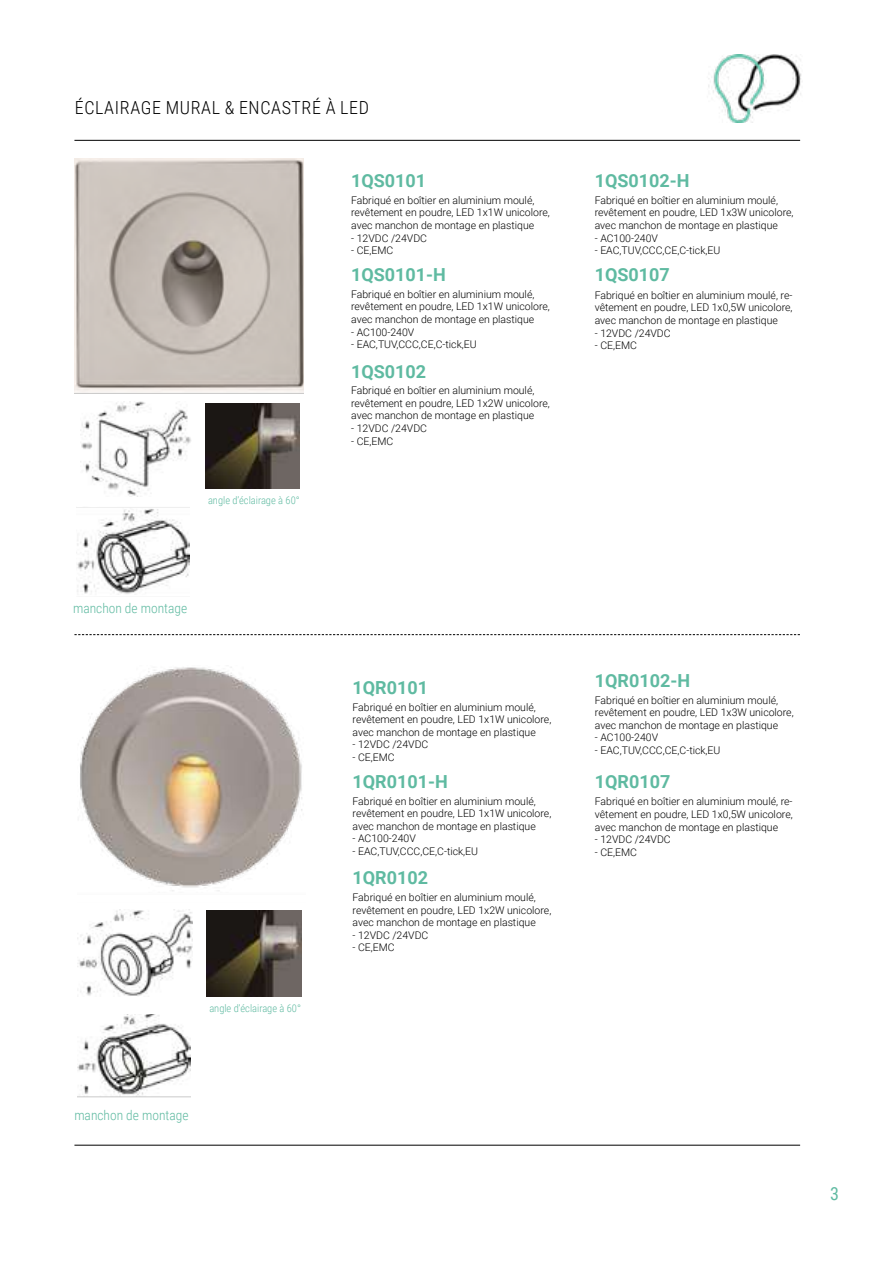
<style>
.page{position:relative;width:893px;height:1263px;background:#fff}
.page>*{position:absolute;margin:0;border:0;box-sizing:border-box;transform-origin:0 0}
.t1{font:700 18px "Roboto";color:#5fbaa1}
.t2{font:300 18px "Roboto Condensed";letter-spacing:.035em;color:#000}
.t3{font:18px "Roboto Condensed";color:#5fbaa1}
.t4{font:300 13.5px "Roboto Condensed";color:#5fbaa1}
.t5{font:300 10.5px/12.6px "Roboto";color:#000}
.t6{font:300 10.5px "Roboto Condensed";color:#5fbaa1}
</style>
<div class="page">
<hr style="left:74px;top:140px;width:726px;height:1px;background:#000">
<hr style="left:74px;top:1145px;width:726px;height:1px;background:#000">
<svg style="left:74px;top:634px;width:726px;height:1px"></svg>
<img style="left:708px;top:55px;width:94px;height:68px">
<img style="left:74px;top:158px;width:230px;height:236px">
<img style="left:80px;top:402px;width:111px;height:94px">
<img style="left:76px;top:507px;width:113px;height:88px">
<img style="left:205px;top:403px;width:95px;height:86px">
<img style="left:80px;top:667px;width:222px;height:224px">
<img style="left:78px;top:909px;width:114px;height:87px">
<img style="left:78px;top:1014px;width:112px;height:84px">
<img style="left:207px;top:911px;width:94px;height:85px">
<h1 class="t2" style="left:75px;top:95px;width:296px">ÉCLAIRAGE MURAL &amp; ENCASTRÉ À LED</h1>
<h1 class="t1" style="left:351px;top:168px;width:77px">1QS0101</h1>
<p class="t6" style="left:208px;top:493px;width:93px">angle d’éclairage à 60°</p>
<p class="t4" style="left:73px;top:598px;width:116px">manchon de montage</p>
<p class="t6" style="left:209px;top:1000px;width:93px">angle d’éclairage à 60°</p>
<p class="t4" style="left:74px;top:1106px;width:116px">manchon de montage</p>
<p class="t5" style="left:351px;top:193px;width:200px">Fabriqué en boîtier en aluminium moulé, revêtement en poudre, LED 1x1W unicolore, avec manchon de montage en plastique</p>
<p class="t5" style="left:351px;top:231px;width:77px">- 12VDC /24VDC</p>
<p class="t5" style="left:351px;top:244px;width:44px">- CE,EMC</p>
<p class="t5" style="left:351px;top:287px;width:200px">Fabriqué en boîtier en aluminium moulé, revêtement en poudre, LED 1x1W unicolore, avec manchon de montage en plastique</p>
<p class="t5" style="left:351px;top:325px;width:65px">- AC100-240V</p>
<p class="t5" style="left:351px;top:338px;width:127px">- EAC,TUV,CCC,CE,C-tick,EU</p>
<p class="t5" style="left:351px;top:384px;width:200px">Fabriqué en boîtier en aluminium moulé, revêtement en poudre, LED 1x2W unicolore, avec manchon de montage en plastique</p>
<p class="t5" style="left:351px;top:421px;width:77px">- 12VDC /24VDC</p>
<p class="t5" style="left:351px;top:434px;width:44px">- CE,EMC</p>
<h1 class="t1" style="left:351px;top:262px;width:96px">1QS0101-H</h1>
<h1 class="t1" style="left:351px;top:359px;width:77px">1QS0102</h1>
<h1 class="t1" style="left:353px;top:675px;width:77px">1QR0101</h1>
<p class="t5" style="left:353px;top:700px;width:200px">Fabriqué en boîtier en aluminium moulé, revêtement en poudre, LED 1x1W unicolore, avec manchon de montage en plastique</p>
<p class="t5" style="left:353px;top:738px;width:77px">- 12VDC /24VDC</p>
<p class="t5" style="left:353px;top:750px;width:44px">- CE,EMC</p>
<p class="t5" style="left:353px;top:794px;width:200px">Fabriqué en boîtier en aluminium moulé, revêtement en poudre, LED 1x1W unicolore, avec manchon de montage en plastique</p>
<p class="t5" style="left:353px;top:832px;width:65px">- AC100-240V</p>
<p class="t5" style="left:353px;top:844px;width:127px">- EAC,TUV,CCC,CE,C-tick,EU</p>
<p class="t5" style="left:353px;top:890px;width:200px">Fabriqué en boîtier en aluminium moulé, revêtement en poudre, LED 1x2W unicolore, avec manchon de montage en plastique</p>
<p class="t5" style="left:353px;top:928px;width:77px">- 12VDC /24VDC</p>
<p class="t5" style="left:353px;top:941px;width:44px">- CE,EMC</p>
<h1 class="t1" style="left:353px;top:769px;width:97px">1QR0101-H</h1>
<h1 class="t1" style="left:353px;top:865px;width:77px">1QR0102</h1>
<h1 class="t1" style="left:595px;top:168px;width:96px">1QS0102-H</h1>
<p class="t5" style="left:595px;top:193px;width:200px">Fabriqué en boîtier en aluminium moulé, revêtement en poudre, LED 1x3W unicolore, avec manchon de montage en plastique</p>
<p class="t5" style="left:595px;top:231px;width:65px">- AC100-240V</p>
<p class="t5" style="left:595px;top:244px;width:127px">- EAC,TUV,CCC,CE,C-tick,EU</p>
<p class="t5" style="left:595px;top:288px;width:199px;text-align:justify">Fabriqué en boîtier en aluminium moulé, re&shy;vêtement en poudre, LED 1x0,5W unicolore, avec manchon de montage en plastique</p>
<p class="t5" style="left:595px;top:326px;width:77px">- 12VDC /24VDC</p>
<p class="t5" style="left:595px;top:339px;width:44px">- CE,EMC</p>
<h1 class="t1" style="left:595px;top:262px;width:77px">1QS0107</h1>
<h1 class="t1" style="left:595px;top:668px;width:97px">1QR0102-H</h1>
<p class="t5" style="left:595px;top:693px;width:200px">Fabriqué en boîtier en aluminium moulé, revêtement en poudre, LED 1x3W unicolore, avec manchon de montage en plastique</p>
<p class="t5" style="left:595px;top:731px;width:65px">- AC100-240V</p>
<p class="t5" style="left:595px;top:743px;width:127px">- EAC,TUV,CCC,CE,C-tick,EU</p>
<h1 class="t1" style="left:595px;top:769px;width:77px">1QR0107</h1>
<p class="t5" style="left:595px;top:795px;width:199px;text-align:justify">Fabriqué en boîtier en aluminium moulé, re&shy;vêtement en poudre, LED 1x0,5W unicolore, avec manchon de montage en plastique</p>
<p class="t5" style="left:595px;top:833px;width:77px">- 12VDC /24VDC</p>
<p class="t5" style="left:595px;top:845px;width:44px">- CE,EMC</p>
<h1 class="t3" style="left:830px;top:1181px;width:10px">3</h1>
</div>
